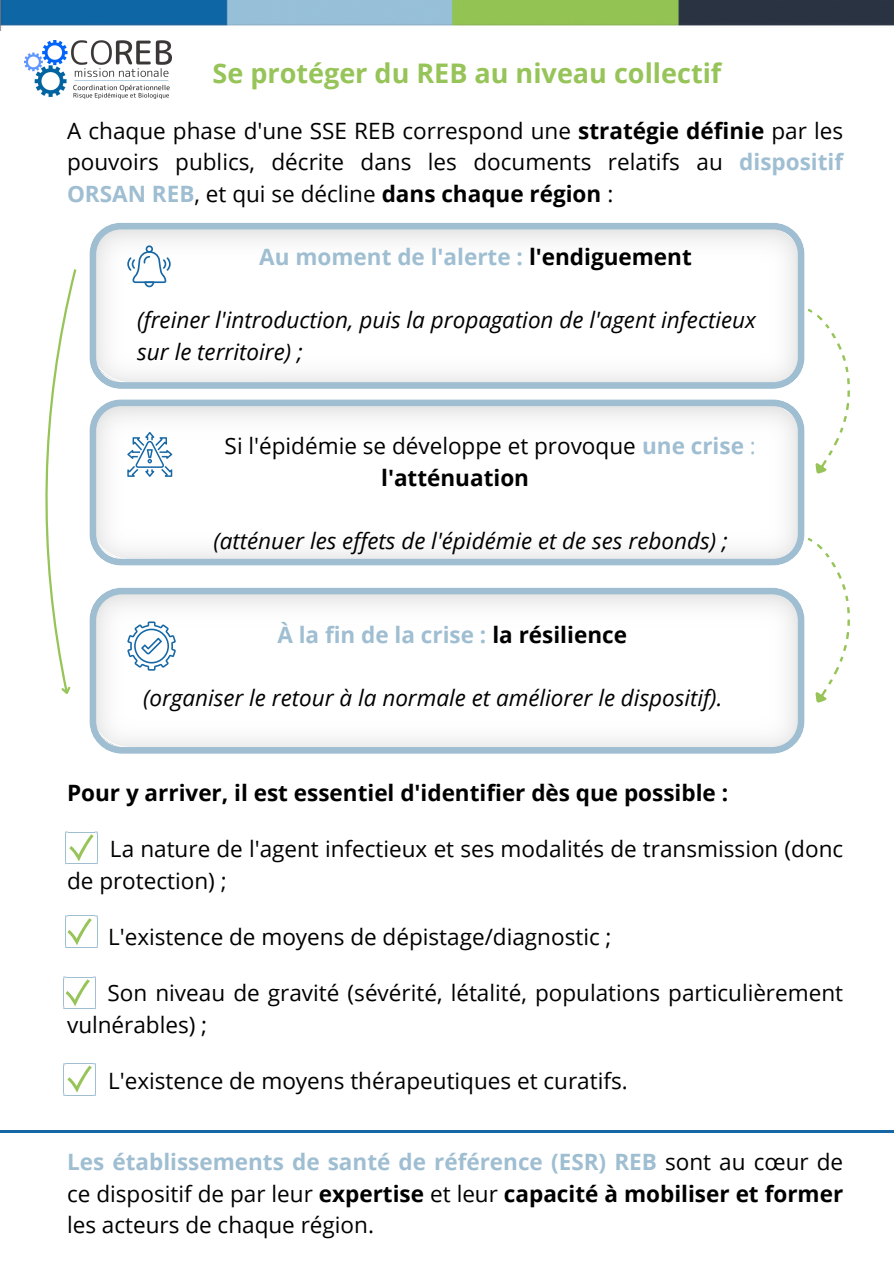
<style>
.page{position:relative;width:894px;height:1264px;background:#fff}
.page>*{position:absolute;margin:0;border:0;box-sizing:border-box;transform-origin:0 0}
.t1{font:700 27px "Open Sans";color:#96c458}
.t2{font:22.5px/31.5px "Open Sans";color:#000;text-align:justify}
.t3{font:italic 22.5px "Open Sans";color:#000}
.t4{font:700 22.5px "Open Sans";color:#000}
.t5{font:700 22.5px "Open Sans";color:#9fbed2}
.s1{font-weight:700}
.s2{font-weight:700;color:#9fbed2}
.s3{color:#000}
.s4{color:#9fbed2}
</style>
<div class="page">
<svg style="left:89px;top:399px;width:715px;height:166px"></svg>
<svg style="left:89px;top:223px;width:715px;height:166px"></svg>
<svg style="left:89px;top:587px;width:715px;height:166px"></svg>
<img style="left:0;top:0;width:893px;height:31px">
<svg style="left:127px;top:245px;width:44px;height:42px"></svg>
<svg style="left:127px;top:432px;width:45px;height:45px"></svg>
<svg style="left:127px;top:621px;width:49px;height:49px"></svg>
<svg style="left:807px;top:309px;width:43px;height:165px"></svg>
<svg style="left:45px;top:269px;width:32px;height:425px"></svg>
<svg style="left:807px;top:538px;width:43px;height:165px"></svg>
<img style="left:25px;top:40px;width:146px;height:59px">
<hr style="left:0;top:1129px;width:893px;height:3px;background:#1567a5">
<svg style="left:65px;top:831px;width:33px;height:33px"></svg>
<svg style="left:65px;top:915px;width:33px;height:33px"></svg>
<svg style="left:63px;top:1063px;width:33px;height:32px"></svg>
<svg style="left:63px;top:976px;width:33px;height:33px"></svg>
<p class="t1" style="left:212px;top:54px;width:510px">Se protéger du REB au niveau collectif</p>
<p class="t2" style="left:67px;top:114px;width:777px">A chaque phase d'une SSE REB correspond une <span class="s1">stratégie définie</span> par les pouvoirs publics, décrite dans les documents relatifs au <span class="s2">dispositif ORSAN REB</span>, et qui se décline <span class="s1">dans chaque région</span> :</p>
<h2 class="t5" style="left:259px;top:241px;width:434px">Au moment de l'alerte : <span class="s3">l'endiguement</span></h2>
<p class="t3" style="left:137px;top:304px;width:620px">(freiner l'introduction, puis la propagation de l'agent infectieux</p>
<p class="t3" style="left:137px;top:335px;width:167px">sur le territoire) ;</p>
<p class="t2" style="left:224px;top:429px;width:532px">Si l'épidémie se développe et provoque <span class="s2">une crise</span> <span class="s4">:</span></p>
<p class="t4" style="left:381px;top:461px;width:149px">l'atténuation</p>
<p class="t3" style="left:213px;top:524px;width:515px">(atténuer les effets de l'épidémie et de ses rebonds) ;</p>
<h2 class="t5" style="left:277px;top:619px;width:351px">À la fin de la crise : <span class="s3">la résilience</span></h2>
<p class="t3" style="left:143px;top:682px;width:580px">(organiser le retour à la normale et améliorer le dispositif).</p>
<h2 class="t4" style="left:67px;top:777px;width:662px">Pour y arriver, il est essentiel d'identifier dès que possible :</h2>
<p class="t2" style="left:67px;top:832px;width:777px;text-indent:43px">La nature de l'agent infectieux et ses modalités de transmission (donc de protection) ;</p>
<p class="t2" style="left:108px;top:920px;width:505px">L'existence de moyens de dépistage/diagnostic ;</p>
<p class="t2" style="left:67px;top:976px;width:777px;text-indent:40px">Son niveau de gravité (sévérité, létalité, populations particulièrement vulnérables) ;</p>
<p class="t2" style="left:108px;top:1064px;width:521px">L'existence de moyens thérapeutiques et curatifs.</p>
<p class="t2" style="left:67px;top:1145px;width:777px"><span class="s2">Les établissements de santé de référence (ESR) REB</span> sont au cœur de ce dispositif de par leur <span class="s1">expertise</span> et leur <span class="s1">capacité à mobiliser et former </span>les acteurs de chaque région.</p>
</div>
